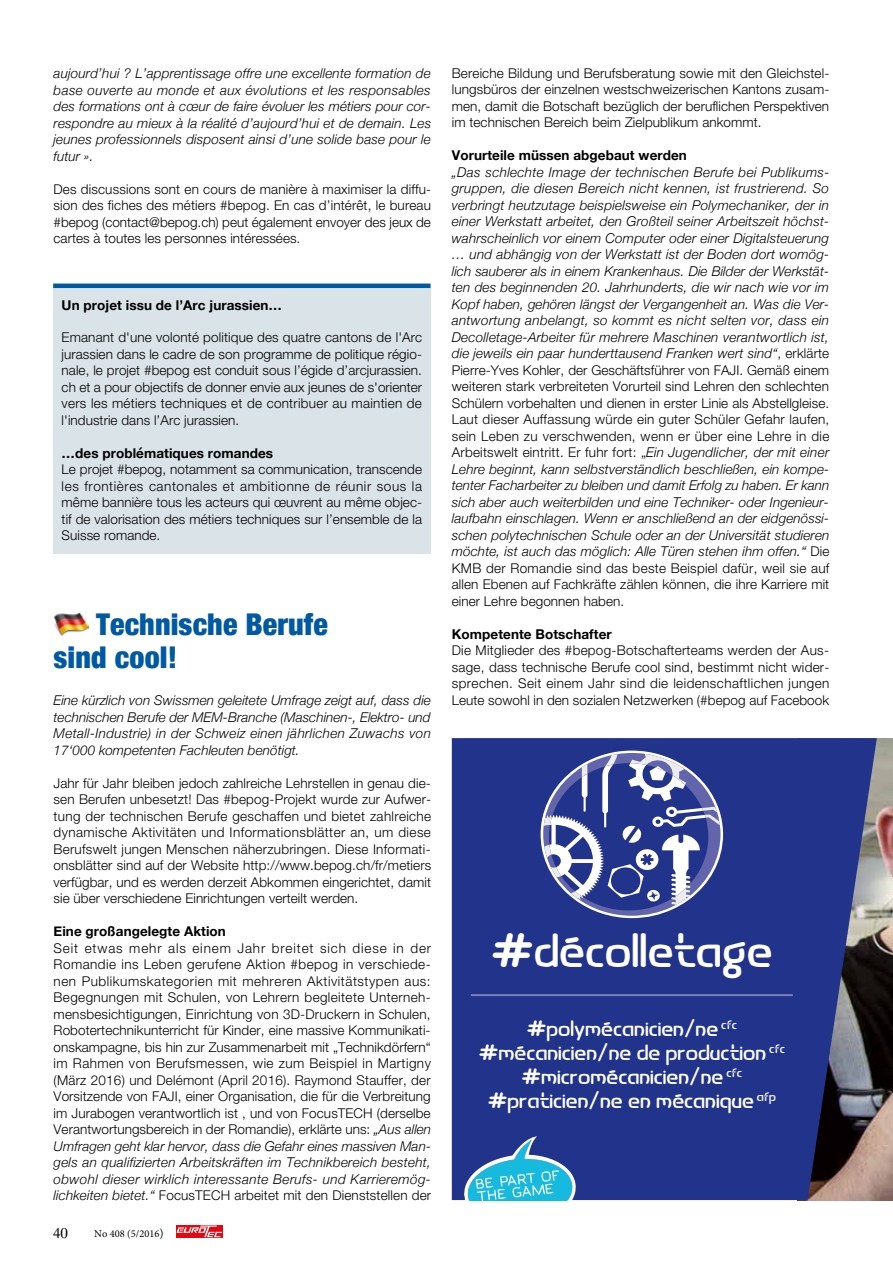
<style>
.page{position:relative;width:893px;height:1263px;background:#fff}
.page>*{position:absolute;margin:0;border:0;box-sizing:border-box;transform-origin:0 0}
.t1{font:45.3px "Bepog sans";color:#fff;scale:1.09 1}
.t2{font:900 condensed 30px/33px "Helvetica Neue";letter-spacing:.005em;color:#0059a3}
.t3{font:20.85px/23.9px "Bepog sans";color:#fff;text-align:center;scale:1.09 1}
.t4{font:300 13.5px/16.5px "Helvetica Neue";letter-spacing:.005em;color:#000;text-align:justify}
.t5{font:italic 300 13.5px/16.5px "Helvetica Neue";letter-spacing:.01em;color:#000;text-align:justify}
.t6{font:700 13.5px "Helvetica Neue";letter-spacing:.005em;color:#000}
.t7{font:10.5px "Minion Pro";color:#000}
.s1{font-style:italic}
.s2{font-size:12px}
.s3{font-style:normal}
</style>
<div class="page">
<div style="left:176px;top:1225px;width:47px;height:12px;background:#e30613"></div>
<svg style="left:176px;top:1225px;width:46px;height:12px"></svg>
<img style="left:54px;top:612px;width:34px;height:24px">
<img style="left:877px;top:738px;width:16px;height:462px">
<svg style="left:452px;top:738px;width:425px;height:462px;background:#293786"></svg>
<svg style="left:463px;top:1136px;width:114px;height:64px;background:#3f8dc1"></svg>
<hr style="left:472px;top:994px;width:320px;height:2px;background:#fff">
<svg style="left:541px;top:750px;width:182px;height:168px"></svg>
<div style="left:53px;top:288px;width:378px;height:266px;background:#dae3e8"></div>
<div style="left:53px;top:283px;width:378px;height:5px;background:#0059a3"></div>
<p class="t5" style="left:54px;top:64px;width:379px">aujourd’hui ? L’apprentissage offre une excellente formation de base ouverte au monde et aux évolutions et les responsables des formations ont à cœur de faire évoluer les métiers pour cor&shy;respondre au mieux à la réalité d’aujourd’hui et de demain. Les jeunes professionnels disposent ainsi d’une solide base pour le futur ».</p>
<p class="t4" style="left:54px;top:180px;width:379px">Des discussions sont en cours de manière à maximiser la diffu&shy;sion des fiches des métiers #bepog. En cas d’intérêt, le bureau #bepog (contact@bepog.ch) peut également envoyer des jeux de cartes à toutes les personnes intéressées.</p>
<p class="t6" style="left:62px;top:294px;width:222px">Un projet issu de l’Arc jurassien…</p>
<p class="t4" style="left:62px;top:329px;width:362px">Emanant d'une volonté politique des quatre cantons de l'Arc jurassien dans le cadre de son programme de politique régio&shy;nale, le projet #bepog est conduit sous l’égide d’arcjurassien. ch et a pour objectifs de donner envie aux jeunes de s'orienter vers les métiers techniques et de contribuer au maintien de l'industrie dans l’Arc jurassien.</p>
<p class="t6" style="left:62px;top:442px;width:213px">…des problématiques romandes</p>
<p class="t4" style="left:62px;top:461px;width:362px">Le projet #bepog, notamment sa communication, transcende les frontières cantonales et ambitionne de réunir sous la même bannière tous les acteurs qui œuvrent au même objec&shy;tif de valorisation des métiers techniques sur l’ensemble de la Suisse romande.</p>
<h2 class="t2" style="left:54px;top:606px;width:276px;text-indent:43px">Technische Berufe sind cool!</h2>
<p class="t5" style="left:54px;top:691px;width:379px">Eine kürzlich von Swissmen geleitete Umfrage zeigt auf, dass die technischen Berufe der MEM-Branche (Maschinen-, Elektro- und Metall-Industrie) in der Schweiz einen jährlichen Zuwachs von 17‘000 kompetenten Fachleuten benötigt.</p>
<p class="t4" style="left:54px;top:774px;width:379px">Jahr für Jahr bleiben jedoch zahlreiche Lehrstellen in genau die&shy;sen Berufen unbesetzt! Das #bepog-Projekt wurde zur Aufwer&shy;tung der technischen Berufe geschaffen und bietet zahlreiche dynamische Aktivitäten und Informationsblätter an, um diese Berufswelt jungen Menschen näherzubringen. Diese Informati&shy;onsblätter sind auf der Website http://www.bepog.ch/fr/metiers verfügbar, und es werden derzeit Abkommen eingerichtet, damit sie über verschiedene Einrichtungen verteilt werden.</p>
<p class="t6" style="left:54px;top:921px;width:174px">Eine großangelegte Aktion</p>
<p class="t4" style="left:54px;top:939px;width:379px">Seit etwas mehr als einem Jahr breitet sich diese in der Romandie ins Leben gerufene Aktion #bepog in verschiede&shy;nen Publikumskategorien mit mehreren Aktivitätstypen aus:<br>Begegnungen mit Schulen, von Lehrern begleitete Unterneh&shy;mensbesichtigungen, Einrichtung von 3D-Druckern in Schulen, Robotertechnikunterricht für Kinder, eine massive Kommunikati&shy;onskampagne, bis hin zur Zusammenarbeit mit „Technikdörfern“ im Rahmen von Berufsmessen, wie zum Beispiel in Martigny (März 2016) und Delémont (April 2016). Raymond Stauffer, der Vorsitzende von FAJI, einer Organisation, die für die Verbreitung im Jurabogen verantwortlich ist , und von FocusTECH (derselbe Verantwortungsbereich in der Romandie), erklärte uns: <span class="s1">„Aus allen Umfragen geht klar hervor, dass die Gefahr eines massiven Man&shy;gels an qualifizierten Arbeitskräften im Technikbereich besteht, obwohl dieser wirklich interessante Berufs- und Karrieremög&shy;lichkeiten bietet.“</span> FocusTECH arbeitet mit den Dienststellen der</p>
<p class="t7" style="left:53px;top:1227px;width:112px">✔ No 408 (5/2016<span class="s2">)</span></p>
<p class="t4" style="left:452px;top:65px;width:379px">Bereiche Bildung und Berufsberatung sowie mit den Gleichstel&shy;lungsbüros der einzelnen westschweizerischen Kantons zusam&shy;men, damit die Botschaft bezüglich der beruflichen Perspektiven im technischen Bereich beim Zielpublikum ankommt.</p>
<p class="t6" style="left:452px;top:145px;width:237px">Vorurteile müssen abgebaut werden</p>
<p class="t5" style="left:452px;top:163px;width:379px">„Das schlechte Image der technischen Berufe bei Publikums&shy;gruppen, die diesen Bereich nicht kennen, ist frustrierend. So verbringt heutzutage beispielsweise ein Polymechaniker, der in einer Werkstatt arbeitet, den Großteil seiner Arbeitszeit höchst&shy;wahrscheinlich vor einem Computer oder einer Digitalsteuerung … und abhängig von der Werkstatt ist der Boden dort womög&shy;lich sauberer als in einem Krankenhaus. Die Bilder der Werkstät&shy;ten des beginnenden 20. Jahrhunderts, die wir nach wie vor im Kopf haben, gehören längst der Vergangenheit an. Was die Ver&shy;antwortung anbelangt, so kommt es nicht selten vor, dass ein Decolletage-Arbeiter für mehrere Maschinen verantwortlich ist, die jeweils ein paar hunderttausend Franken wert sind“<span class="s3">, erklärte Pierre-Yves Kohler, der Geschäftsführer von FAJI. Gemäß einem weiteren stark verbreiteten Vorurteil sind Lehren den schlechten Schülern vorbehalten und dienen in erster Linie als Abstellgleise.<br>Laut dieser Auffassung würde ein guter Schüler Gefahr laufen, sein Leben zu verschwenden, wenn er über eine Lehre in die Arbeitswelt eintritt. Er fuhr fort: „</span>Ein Jugendlicher, der mit einer Lehre beginnt, kann selbstverständlich beschließen, ein kompe&shy;tenter Facharbeiter zu bleiben und damit Erfolg zu haben. Er kann sich aber auch weiterbilden und eine Techniker- oder Ingenieur&shy;laufbahn einschlagen. Wenn er anschließend an der eidgenössi&shy;schen polytechnischen Schule oder an der Universität studieren möchte, ist auch das möglich: Alle Türen stehen ihm offen.“ <span class="s3">Die KMB der Romandie sind das beste Beispiel dafür, weil sie auf allen Ebenen auf Fachkräfte zählen können, die ihre Karriere mit einer Lehre begonnen haben.</span></p>
<p class="t6" style="left:452px;top:623px;width:161px">Kompetente Botschafter</p>
<p class="t4" style="left:452px;top:642px;width:379px">Die Mitglieder des #bepog-Botschafterteams werden der Aus&shy;sage, dass technische Berufe cool sind, bestimmt nicht wider&shy;sprechen. Seit einem Jahr sind die leidenschaftlichen jungen Leute sowohl in den sozialen Netzwerken (#bepog auf Facebook</p>
<h1 class="t1" style="left:491px;top:930px;width:260px">#décolletage</h1>
<h3 class="t3" style="left:479px;top:1018px;width:282px">#polymécanicien/ne <sup>cfc </sup>#mécanicien/ne de production <sup>cfc </sup>#micromécanicien/ne <sup>cfc </sup>#praticien/ne en mécanique <sup>afp</sup></h3>
</div>
